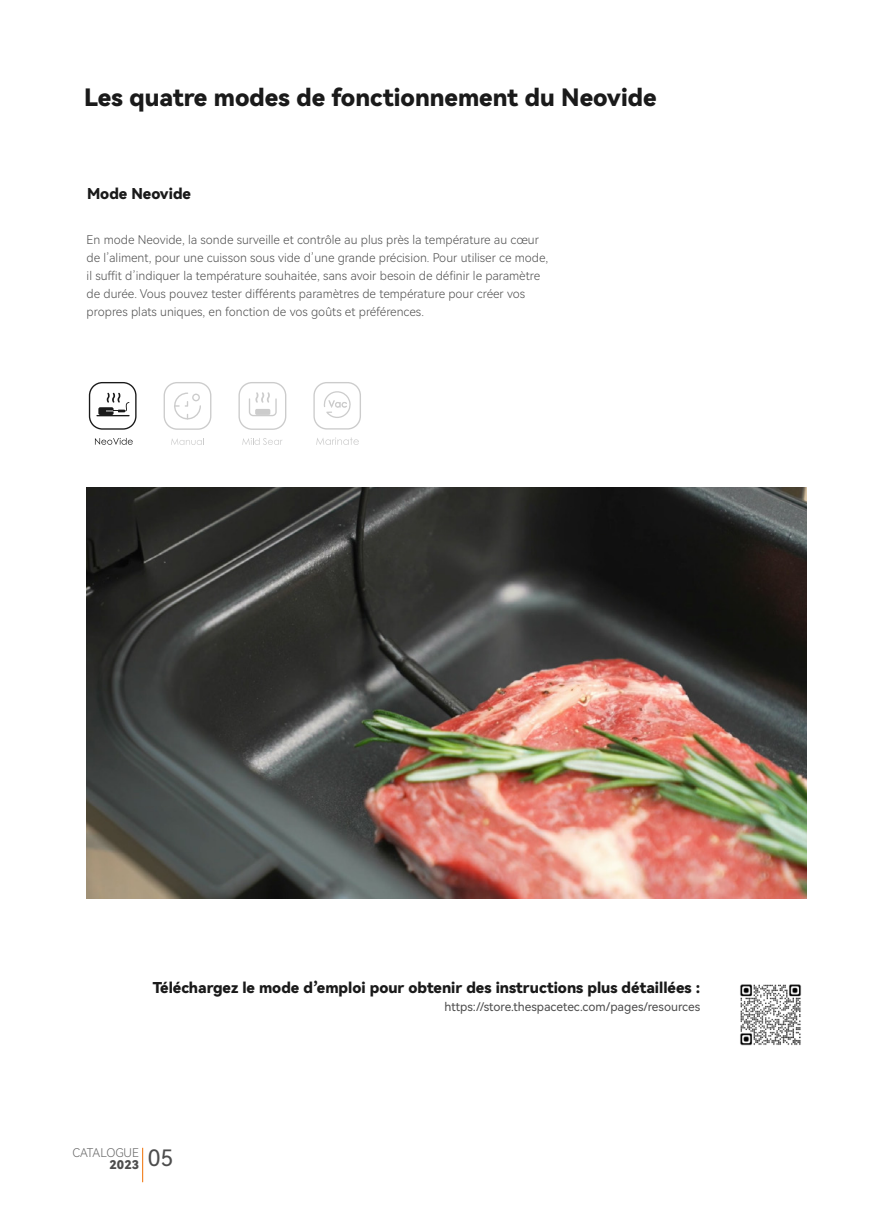
<style>
.page{position:relative;width:893px;height:1212px;background:#fff}
.page>*{position:absolute;margin:0;border:0;box-sizing:border-box;transform-origin:0 0}
.t1{font:24px "Harmony OS Sans Black";color:#1a1a1a}
.t2{font:22.5px "Harmony OS Sans";color:#4d4d4d}
.t3{font:15px "Harmony OS Sans Black";color:#1a1a1a}
.t4{font:12px/18px "Harmony OS Sans Light";color:#4d4d4d}
.t5{font:12px "Harmony OS Sans";color:#4d4d4d}
.t6{font:12px "Harmony OS Sans Light";color:#666}
.t7{font:12px "Harmony OS Sans Black";color:#4d4d4d}
</style>
<div class="page">
<hr style="left:142px;top:1148px;width:1px;height:34px;background:#f06e00">
<svg style="left:95px;top:438px;width:38px;height:7px"></svg>
<svg style="left:89px;top:382px;width:48px;height:48px"></svg>
<img style="left:87px;top:488px;width:720px;height:411px">
<svg style="left:164px;top:382px;width:47px;height:48px"></svg>
<svg style="left:171px;top:438px;width:33px;height:7px"></svg>
<svg style="left:242px;top:438px;width:40px;height:7px"></svg>
<svg style="left:238px;top:382px;width:48px;height:48px"></svg>
<svg style="left:316px;top:437px;width:43px;height:8px"></svg>
<svg style="left:313px;top:382px;width:48px;height:48px"></svg>
<img style="left:740px;top:984px;width:62px;height:62px">
<h1 class="t1" style="left:84px;top:80px;width:574px">Les quatre modes de fonctionnement du Neovide</h1>
<p class="t3" style="left:87px;top:184px;width:105px">Mode Neovide</p>
<p class="t4" style="left:87px;top:230px;width:463px">En mode Neovide, la sonde surveille et contrôle au plus près la température au cœur de l’aliment, pour une cuisson sous vide d’une grande précision. Pour utiliser ce mode, il suffit d’indiquer la température souhaitée, sans avoir besoin de définir le paramètre de durée. Vous pouvez tester différents paramètres de température pour créer vos propres plats uniques, en fonction de vos goûts et préférences.</p>
<p class="t3" style="left:153px;top:977px;width:549px">Téléchargez le mode d’emploi pour obtenir des instructions plus détaillées :</p>
<p class="t5" style="left:444px;top:999px;width:257px">https://store.thespacetec.com/pages/resources</p>
<p class="t6" style="left:73px;top:1144px;width:68px">CATALOGUE</p>
<p class="t7" style="left:110px;top:1156px;width:31px">2023</p>
<h2 class="t2" style="left:148px;top:1142px;width:27px">05</h2>
</div>
